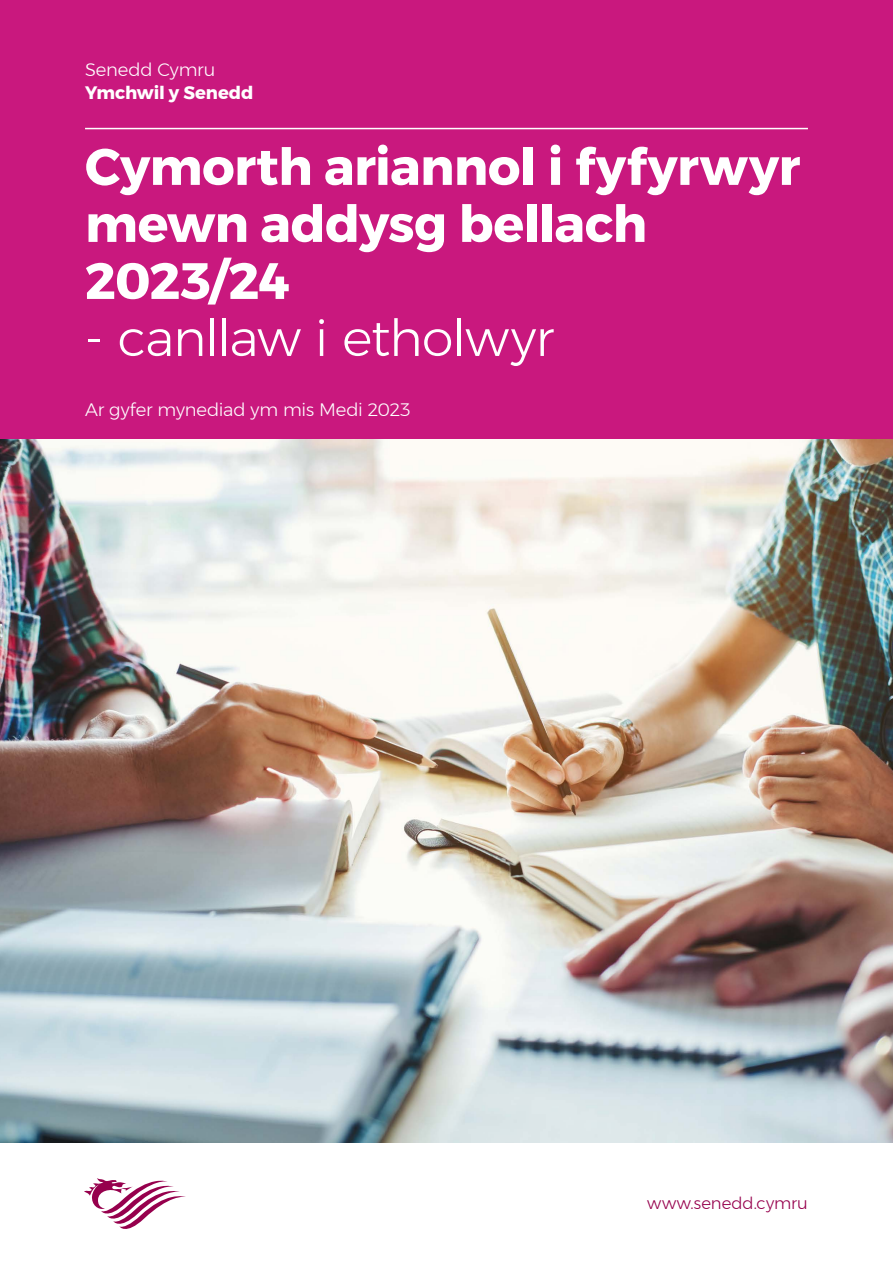
<style>
.page{position:relative;width:893px;height:1263px;background:#fff}
.page>*{position:absolute;margin:0;border:0;box-sizing:border-box;transform-origin:0 0}
.t1{font:700 51px/57px "Montserrat";letter-spacing:-.01em;color:#fff}
.t2{font:300 51px "Montserrat";letter-spacing:-.025em;color:#fff}
.t3{font:300 18px "Montserrat";letter-spacing:-.01em;color:#fff}
.t4{font:700 18px "Montserrat";letter-spacing:-.005em;color:#fff}
.t5{font:300 16.5px "Montserrat";letter-spacing:.005em;color:#96004d}
</style>
<div class="page">
<img style="left:0;top:439px;width:893px;height:704px">
<svg style="left:84px;top:1178px;width:102px;height:51px"></svg>
<div style="left:0;top:0;width:893px;height:439px;background:#c9187e"></div>
<hr style="left:85px;top:128px;width:723px;height:1px;background:#fff">
<p class="t3" style="left:85px;top:56px;width:132px">Senedd Cymru</p>
<p class="t4" style="left:85px;top:78px;width:170px">Ymchwil y Senedd</p>
<p class="t1" style="left:85px;top:138px;width:717px">Cymorth ariannol i fyfyrwyr mewn addysg bellach<br>2023/24</p>
<p class="t2" style="left:85px;top:300px;width:471px">- canllaw i etholwyr</p>
<p class="t3" style="left:85px;top:397px;width:327px">Ar gyfer mynediad ym mis Medi 2023</p>
<p class="t5" style="left:647px;top:1191px;width:162px">www.senedd.cymru</p>
</div>
